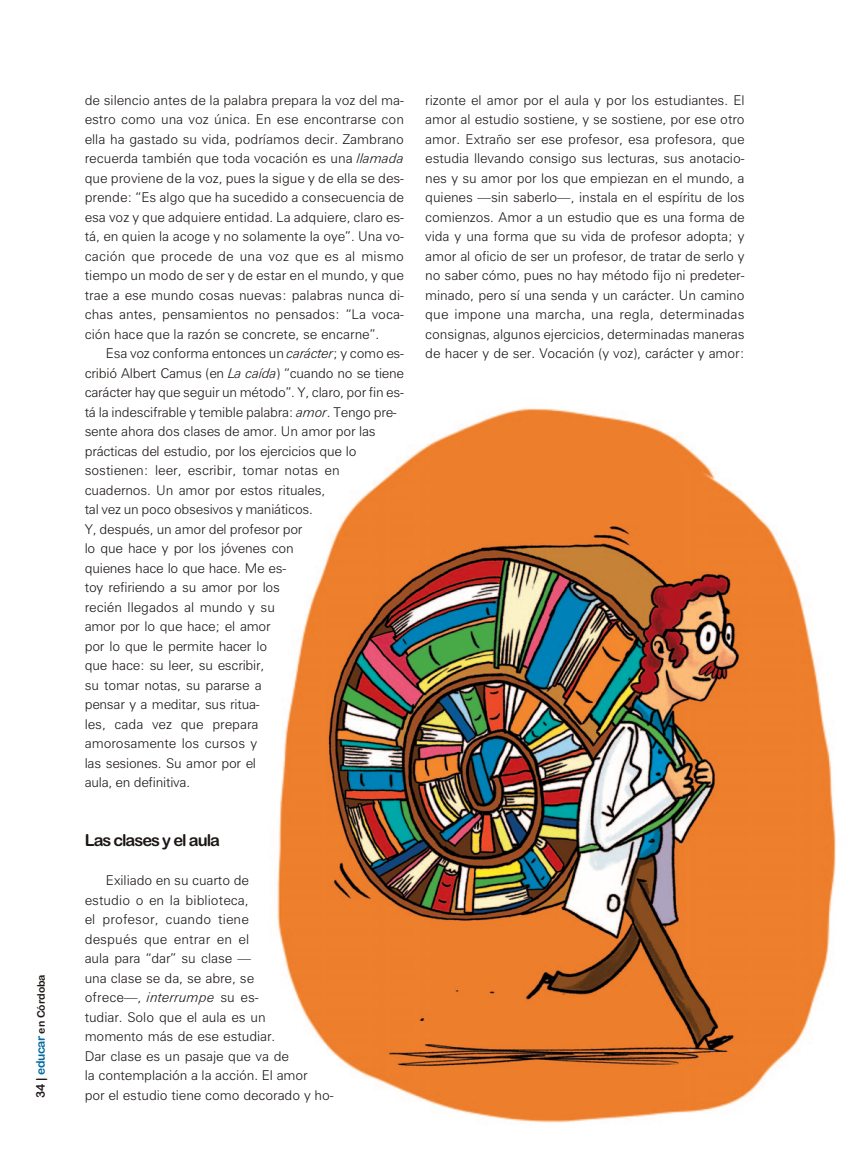
<style>
.page{position:relative;width:851px;height:1170px;background:#fff}
.page>*{position:absolute;margin:0;border:0;box-sizing:border-box;transform-origin:0 0}
.t1{font:16.5px "Arial Rounded MT Bold";letter-spacing:-.06em;color:#1c1715}
.t2{font:300 13.5px/19.5px "Zurich BT";letter-spacing:-.015em;color:#1c1715;text-align:justify}
.t3{font:10.5px "Arial Rounded MT Bold";color:#1c1715}
.s1{font-size:12px}
.s2{font-size:12px;color:#006b9e}
.s3{font-style:italic}
</style>
<div class="page">
<img style="left:277px;top:408px;width:559px;height:715px">
<p class="t3" style="left:37px;top:1098px;width:125px;rotate:-90deg"><span class="s1">34 |</span> <span class="s2">educar</span> en Córdoba</p>
<p class="t2" style="left:85px;top:91px;width:321px">de silencio antes de la palabra prepara la voz del ma&shy;estro como una voz única. En ese encontrarse con ella ha gastado su vida, podríamos decir. Zambrano recuerda también que toda vocación es una <span class="s3">llamada </span>que proviene de la voz, pues la sigue y de ella se des&shy;prende: “Es algo que ha sucedido a consecuencia de esa voz y que adquiere entidad. La adquiere, claro es&shy;tá, en quien la acoge y no solamente la oye”. Una vo&shy;cación que procede de una voz que es al mismo tiempo un modo de ser y de estar en el mundo, y que trae a ese mundo cosas nuevas: palabras nunca di&shy;chas antes, pensamientos no pensados: “La voca&shy;ción hace que la razón se concrete, se encarne”.</p>
<p class="t2" style="left:85px;top:345px;width:321px;text-align:left;text-indent:21px">Esa voz conforma entonces un <span class="s3">carácter</span>; y como es&shy;cribió Albert Camus (en <span class="s3">La caída</span>) “cuando no se tiene carácter hay que seguir un método”. Y, claro, por fin es&shy;tá la indescifrable y temible palabra: <span class="s3">amor</span>. Tengo pre&shy;sente ahora dos clases de amor. Un amor por las prácticas del estudio, por los ejercicios que lo sostienen: leer, escribir, tomar notas en cuadernos. Un amor por estos rituales,<br>tal vez un poco obsesivos y maniáticos.<br>Y, después, un amor del profesor por<br>lo que hace y por los jóvenes con<br>quienes hace lo que hace. Me es-<br>toy refiriendo a su amor por los<br>recién llegados al mundo y su<br>amor por lo que hace; el amor<br>por lo que le permite hacer lo<br>que hace: su leer, su escribir,<br>su tomar notas, su pararse a<br>pensar y a meditar, sus ritua-<br>les, cada vez que prepara<br>amorosamente los cursos y<br>las sesiones. Su amor por el<br>aula, en definitiva.</p>
<p class="t1" style="left:85px;top:834px;width:137px">Las clases y el aula</p>
<p class="t2" style="left:85px;top:871px;width:250px;text-align:left;text-indent:21px">Exiliado en su cuarto de<br>estudio o en la biblioteca,<br>el profesor, cuando tiene<br>después que entrar en el<br>aula para “dar” su clase —<br>una clase se da, se abre, se<br>ofrece—, <span class="s3">interrumpe</span> su es-<br>tudiar. Solo que el aula es un<br>momento más de ese estudiar.<br>Dar clase es un pasaje que va de<br>la contemplación a la acción. El amor<br>por el estudio tiene como decorado y ho-</p>
<p class="t2" style="left:425px;top:91px;width:321px">rizonte el amor por el aula y por los estudiantes. El amor al estudio sostiene, y se sostiene, por ese otro amor. Extraño ser ese profesor, esa profesora, que estudia llevando consigo sus lecturas, sus anotacio&shy;nes y su amor por los que empiezan en el mundo, a quienes —sin saberlo—, instala en el espíritu de los comienzos. Amor a un estudio que es una forma de vida y una forma que su vida de profesor adopta; y amor al oficio de ser un profesor, de tratar de serlo y no saber cómo, pues no hay método fijo ni predeter&shy;minado, pero sí una senda y un carácter. Un camino que impone una marcha, una regla, determinadas consignas, algunos ejercicios, determinadas maneras de hacer y de ser. Vocación (y voz), carácter y amor:</p>
</div>
